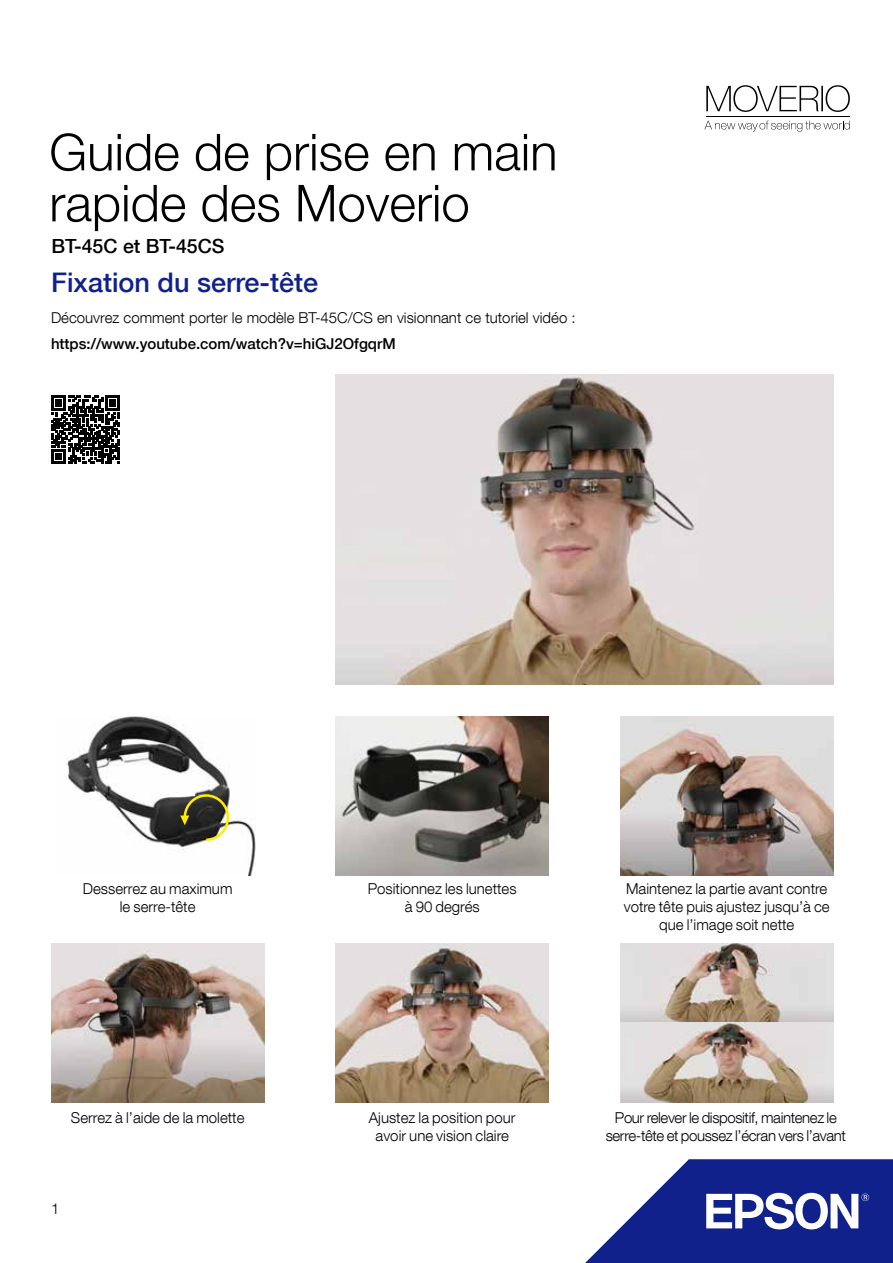
<style>
.page{position:relative;width:893px;height:1263px;background:#fff}
.page>*{position:absolute;margin:0;border:0;box-sizing:border-box;transform-origin:0 0}
.t1{font:300 51px/51px "Helvetica Neue LT Com";color:#000}
.t2{font:500 27px "Helvetica Neue LT Com";color:#10218b}
.t3{font:500 19.5px "Helvetica Neue LT Com";color:#000}
.t4{font:300 15px/18px "Helvetica Neue LT Com";color:#000;text-align:center}
.t5{font:300 15px/18px "Helvetica Neue LT Com";letter-spacing:-.025em;color:#000;text-align:center}
.t6{font:500 15px "Helvetica Neue LT Com";color:#000}
</style>
<div class="page">
<img style="left:336px;top:716px;width:213px;height:159px">
<img style="left:620px;top:716px;width:213px;height:159px">
<img style="left:51px;top:943px;width:213px;height:159px">
<img style="left:336px;top:943px;width:213px;height:159px">
<img style="left:620px;top:943px;width:213px;height:159px">
<svg style="left:706px;top:85px;width:144px;height:27px"></svg>
<hr style="left:706px;top:117px;width:144px;height:1px;background:#000">
<svg style="left:704px;top:121px;width:146px;height:11px"></svg>
<img style="left:66px;top:716px;width:190px;height:159px">
<svg style="left:51px;top:396px;width:69px;height:68px"></svg>
<img style="left:336px;top:374px;width:497px;height:310px">
<svg style="left:180px;top:794px;width:49px;height:47px;background:#585637"></svg>
<svg style="left:585px;top:1159px;width:308px;height:104px"></svg>
<h1 class="t1" style="left:49px;top:126px;width:510px">Guide de prise en main rapide des Moverio</h1>
<h3 class="t3" style="left:51px;top:234px;width:175px">BT-45C et BT-45CS</h3>
<h2 class="t2" style="left:51px;top:266px;width:269px">Fixation du serre-tête</h2>
<p class="t4" style="left:51px;top:308px;width:526px">Découvrez comment porter le modèle BT-45C/CS en visionnant ce tutoriel vidéo :</p>
<p class="t6" style="left:51px;top:335px;width:346px">https://www.youtube.com/watch?v=hiGJ2OfgqrM</p>
<p class="t4" style="left:83px;top:880px;width:151px">Desserrez au maximum le serre-tête</p>
<p class="t4" style="left:368px;top:880px;width:150px">Positionnez les lunettes à 90 degrés</p>
<p class="t4" style="left:624px;top:880px;width:207px">Maintenez la partie avant contre votre tête puis ajustez jusqu’à ce que l’image soit nette</p>
<p class="t4" style="left:71px;top:1108px;width:175px">Serrez à l’aide de la molette</p>
<p class="t4" style="left:369px;top:1108px;width:148px">Ajustez la position pour avoir une vision claire</p>
<p class="t5" style="left:606px;top:1108px;width:242px">Pour relever le dispositif, maintenez le serre-tête et poussez l’écran vers l’avant</p>
<p class="t4" style="left:51px;top:1199px;width:10px">1</p>
</div>
